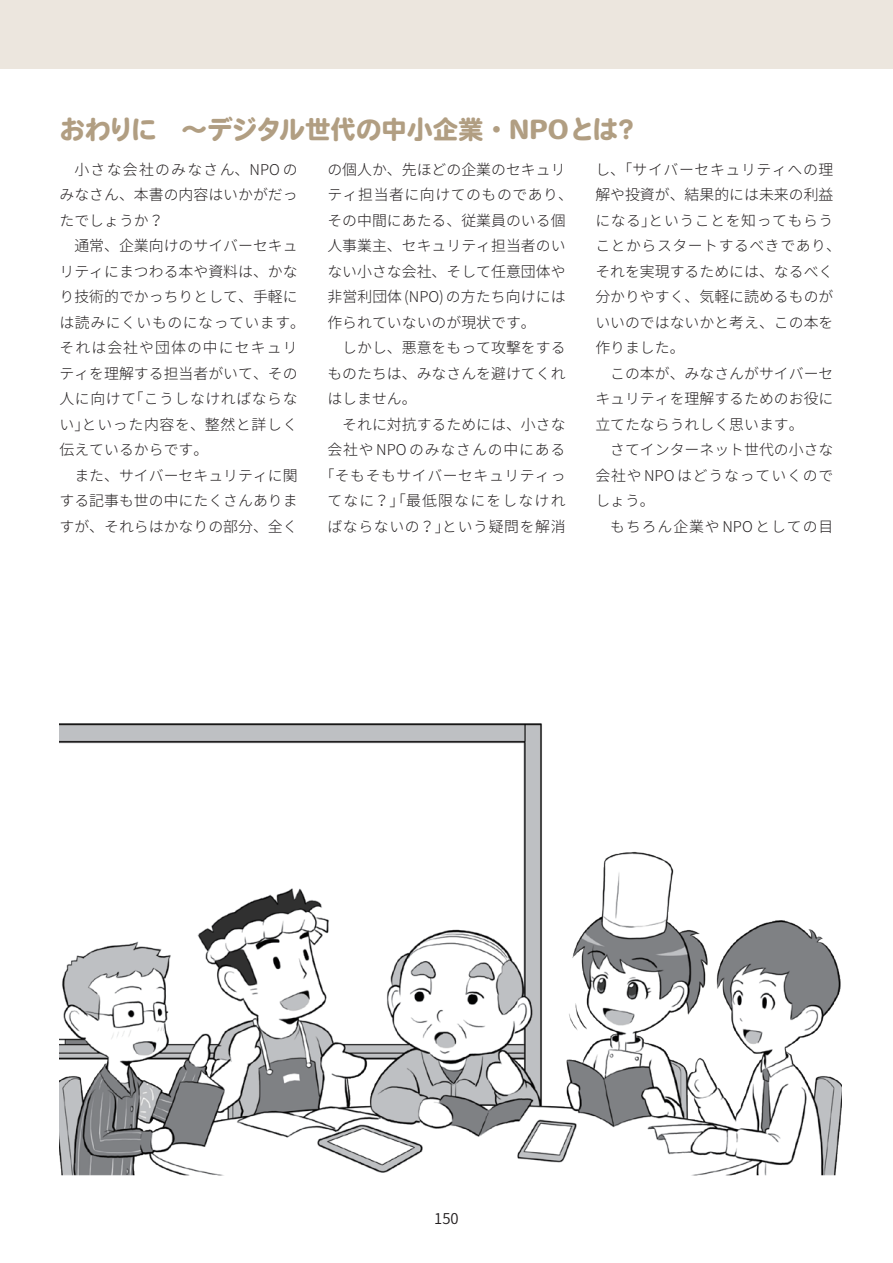
<style>
.page{position:relative;width:893px;height:1263px;background:#fff}
.page>*{position:absolute;margin:0;border:0;box-sizing:border-box;transform-origin:0 0}
.t1{font:25.5px "Heisei Maru Go Std W8";color:#b19e82}
.t2{font:300 14.85px/25.5px "Source Han Sans JP";color:#231f20;text-align:justify}
.t3{font:300 14.85px/25.5px "Source Han Sans JP";letter-spacing:.04em;color:#231f20;text-align:right}
.t4{font:300 14.85px "Source Han Sans JP";letter-spacing:.06em;color:#231f20}
.t5{font:14.85px "Source Han Sans JP";color:#231f20}
</style>
<div class="page">
<div style="left:0;top:0;width:893px;height:69px;background:#ece6de"></div>
<img style="left:60px;top:723px;width:782px;height:453px">
<h1 class="t1" style="left:60px;top:116px;width:581px">おわりに　〜デジタル世代の中小企業・NPOとは？</h1>
<p class="t2" style="left:60px;top:157px;width:240px;text-indent:15px">小さな会社のみなさん、NPOのみなさん、本書の内容はいかがだったでしょうか？</p>
<p class="t2" style="left:60px;top:233px;width:247px;text-align:left;text-indent:15px">通常、企業向けのサイバーセキュリティにまつわる本や資料は、かなり技術的でかっちりとして、手軽には読みにくいものになっています。それは会社や団体の中にセキュリティを理解する担当者がいて、その人に向けて「こうしなければならない」といった内容を、整然と詳しく伝えているからです。</p>
<p class="t2" style="left:60px;top:463px;width:240px;text-indent:15px">また、サイバーセキュリティに関する記事も世の中にたくさんありますが、それらはかなりの部分、全く</p>
<p class="t2" style="left:595px;top:157px;width:247px;text-align:left">し、「サイバーセキュリティへの理解や投資が、結果的には未来の利益になる」ということを知ってもらうことからスタートするべきであり、それを実現するためには、なるべく分かりやすく、気軽に読めるものがいいのではないかと考え、この本を作りました。</p>
<p class="t2" style="left:595px;top:361px;width:240px;text-indent:15px">この本が、みなさんがサイバーセキュリティを理解するためのお役に立てたならうれしく思います。</p>
<p class="t2" style="left:595px;top:437px;width:240px;text-indent:15px">さてインターネット世代の小さな会社や NPO はどうなっていくのでしょう。</p>
<p class="t4" style="left:610px;top:518px;width:225px">もちろん企業やNPOとしての目</p>
<p class="t2" style="left:327px;top:157px;width:247px;text-align:left">の個人か、先ほどの企業のセキュリティ担当者に向けてのものであり、その中間にあたる、従業員のいる個人事業主、セキュリティ担当者のいない小さな会社、そして任意団体や非営利団体 (NPO)の方たち向けには作られていないのが現状です。</p>
<p class="t2" style="left:327px;top:335px;width:240px;text-indent:15px">しかし、悪意をもって攻撃をするものたちは、みなさんを避けてくれはしません。</p>
<p class="t3" style="left:320px;top:412px;width:247px">それに対抗するためには、小さな<br>会社や NPO のみなさんの中にある「そもそもサイバーセキュリティってなに？」「最低限なにをしなければならないの？」という疑問を解消</p>
<p class="t5" style="left:434px;top:1210px;width:26px">150</p>
</div>
